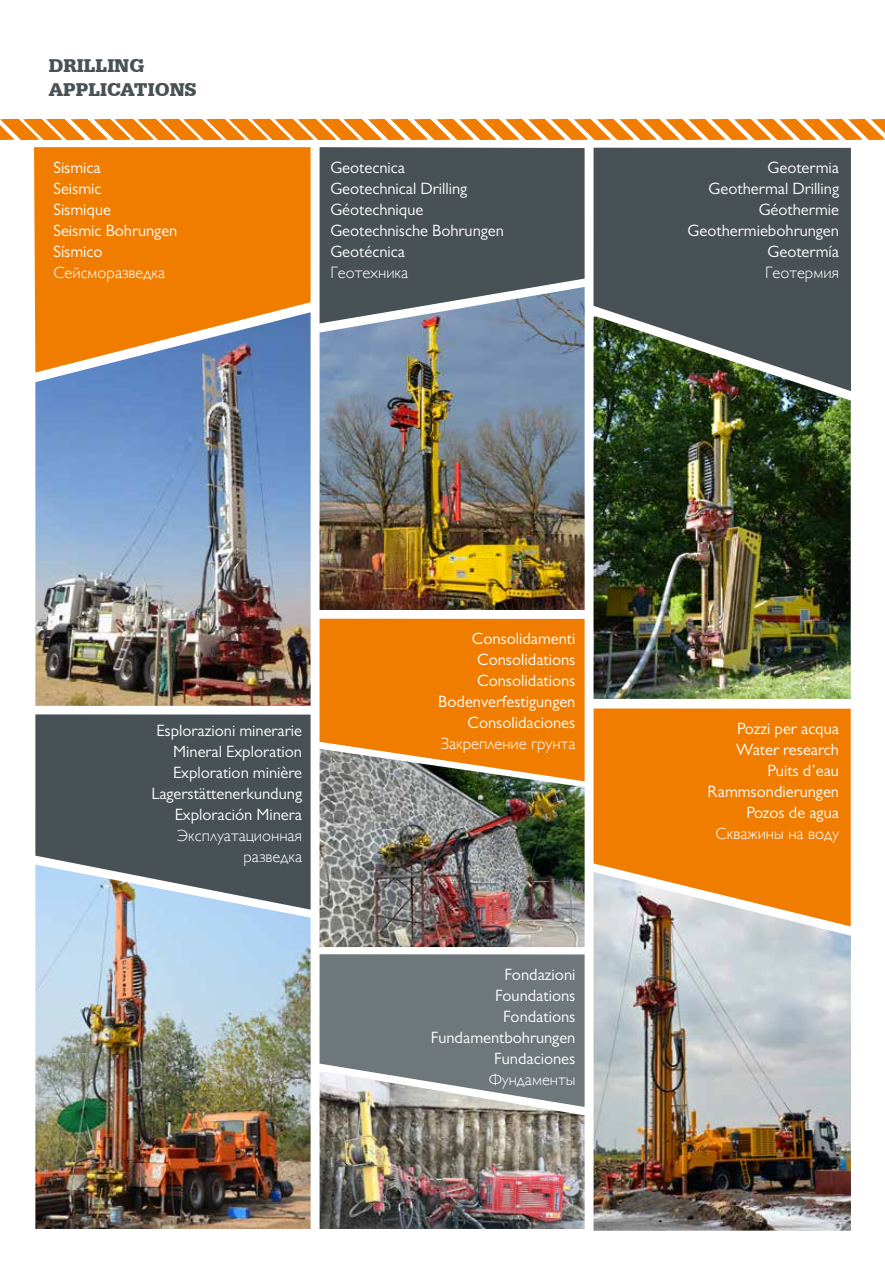
<style>
.page{position:relative;width:885px;height:1263px;background:#fff}
.page>*{position:absolute;margin:0;border:0;box-sizing:border-box;transform-origin:0 0}
.t1{font:900 19.5px/23.4px "Serifa BT";color:#485156}
.t2{font:16.5px/21px "Gill Sans";color:#fff;text-align:right}
.t3{font:300 16.5px/21px "Gill Sans";color:#fff;text-align:right}
</style>
<div class="page">
<div style="left:35px;top:714px;width:275px;height:150px;background:#485156"></div>
<div style="left:593px;top:708px;width:257px;height:164px;background:#f07d00"></div>
<div style="left:319px;top:619px;width:265px;height:130px;background:#f07d00"></div>
<div style="left:593px;top:148px;width:257px;height:169px;background:#485156"></div>
<div style="left:319px;top:147px;width:265px;height:140px;background:#485156"></div>
<div style="left:34px;top:147px;width:276px;height:165px;background:#f07d00"></div>
<svg style="left:0;top:119px;width:884px;height:21px"></svg>
<img style="left:319px;top:749px;width:265px;height:198px">
<img style="left:319px;top:1107px;width:265px;height:122px">
<img style="left:35px;top:864px;width:275px;height:365px">
<img style="left:35px;top:312px;width:275px;height:394px">
<img style="left:319px;top:287px;width:265px;height:323px">
<img style="left:593px;top:872px;width:257px;height:359px">
<svg style="left:319px;top:954px;width:265px;height:153px;background:#7e8589"></svg>
<img style="left:593px;top:317px;width:257px;height:382px">
<p class="t1" style="left:49px;top:54px;width:149px">DRILLING<br>APPLICATIONS</p>
<p class="t2" style="left:53px;top:159px;width:125px;text-align:left">Sismica<br>Seismic<br>Sismique<br>Seismic Bohrungen<br>Sísmico</p>
<p class="t3" style="left:53px;top:261px;width:113px">Сейсморазведка</p>
<p class="t2" style="left:330px;top:158px;width:175px;text-align:left">Geotecnica<br>Geotechnical Drilling<br>Géotechnique<br>Geotechnische Bohrungen<br>Geotécnica</p>
<p class="t3" style="left:330px;top:261px;width:79px">Геотехника</p>
<p class="t2" style="left:687px;top:159px;width:153px">Geotermia<br>Geothermal Drilling<br>Géothermie<br>Geothermiebohrungen<br>Geotermía</p>
<p class="t3" style="left:765px;top:261px;width:76px">Геотермия</p>
<p class="t2" style="left:151px;top:722px;width:152px">Esplorazioni minerarie<br>Mineral Exploration<br>Exploration minière<br>Lagerstättenerkundung<br>Exploración Minera</p>
<p class="t3" style="left:177px;top:825px;width:126px">Эксплуатационная разведка</p>
<p class="t2" style="left:438px;top:629px;width:139px">Consolidamenti<br>Consolidations<br>Consolidations<br>Bodenverfestigungen<br>Consolidaciones</p>
<p class="t3" style="left:441px;top:732px;width:136px">Закрепление грунта</p>
<p class="t2" style="left:431px;top:965px;width:146px">Fondazioni<br>Foundations<br>Fondations<br>Fundamentbohrungen<br>Fundaciones</p>
<p class="t3" style="left:489px;top:1068px;width:88px">Фундаменты</p>
<p class="t2" style="left:707px;top:719px;width:133px">Pozzi per acqua<br>Water research<br>Puits d’eau<br>Rammsondierungen<br>Pozos de agua</p>
<p class="t3" style="left:715px;top:822px;width:125px">Скважины на воду</p>
</div>
